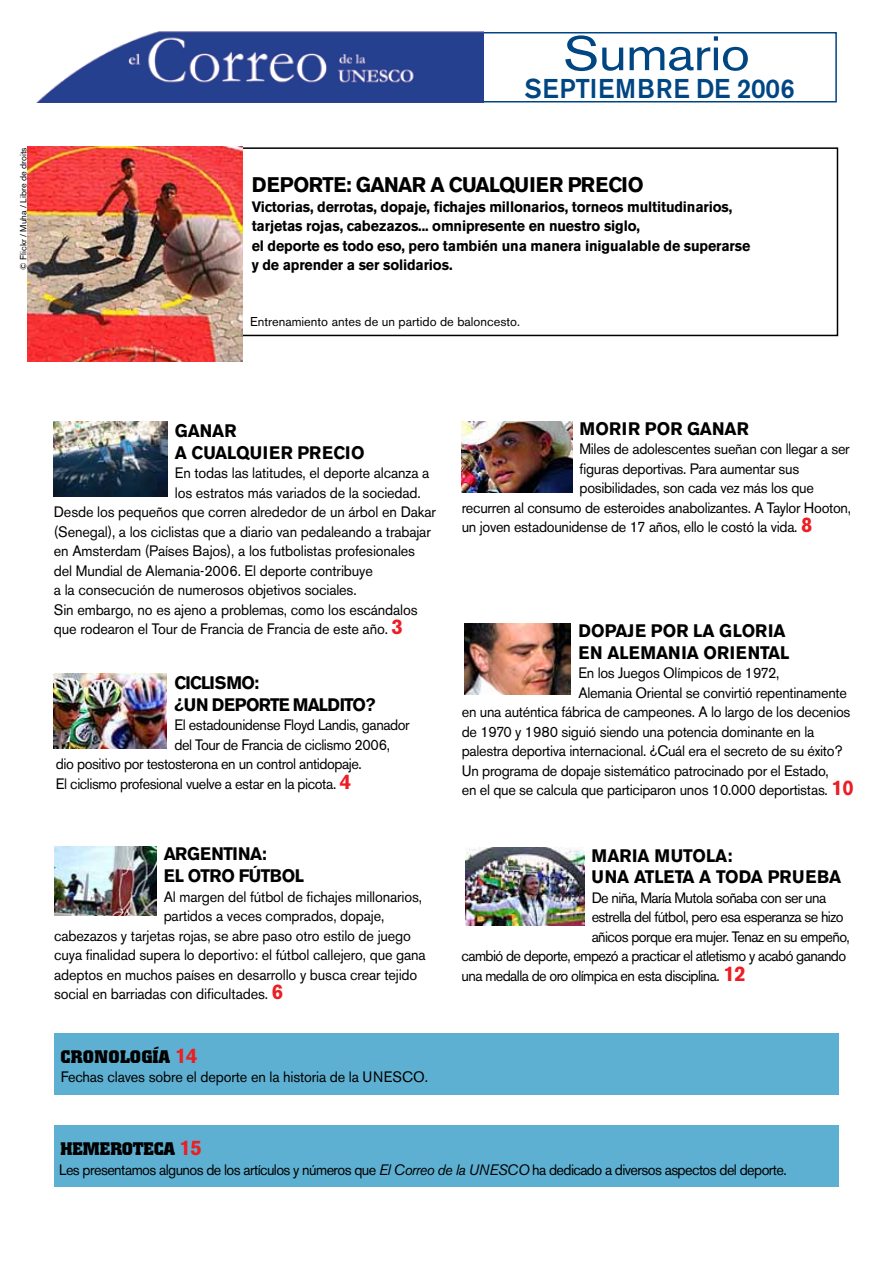
<style>
.page{position:relative;width:893px;height:1263px;background:#fff}
.page>*{position:absolute;margin:0;border:0;box-sizing:border-box;transform-origin:0 0}
.t1{font:48px "Akzidenz Grotesk BE";letter-spacing:-.01em;color:#004683;scale:1.12 1}
.t2{font:500 27px "Akzidenz Grotesk BE";letter-spacing:.01em;color:#004683;scale:.96 1}
.t3{font:700 21px "Akzidenz Grotesk BE";letter-spacing:.01em;color:#000;scale:.96 1}
.t4{font:700 18px/21.6px "Akzidenz Grotesk BE";letter-spacing:.04em;color:#000;scale:.95 1}
.t5{font:700 18px/21.6px "Akzidenz Grotesk BE";letter-spacing:.02em;color:#000;scale:.95 1}
.t6{font:700 18px/21.6px "Akzidenz Grotesk BE";letter-spacing:.095em;color:#000;scale:.95 1}
.t7{font:700 18px/21.6px "Akzidenz Grotesk BE";letter-spacing:-.02em;color:#000;scale:.95 1}
.t8{font:700 18px/21.6px "Akzidenz Grotesk BE";letter-spacing:.085em;color:#000;scale:.95 1}
.t9{font:700 18px "Colossalis";letter-spacing:.02em;color:#000}
.t10{font:700 18px "Colossalis";color:#000}
.t11{font:15px "Akzidenz Grotesk BE";letter-spacing:-.02em;color:#000;scale:.96 1}
.t12{font:15px "Akzidenz Grotesk BE";letter-spacing:-.04em;color:#000;scale:.96 1}
.t13{font:700 15px/19.5px "Akzidenz Grotesk BE";letter-spacing:-.01em;color:#000;scale:.95 1}
.t14{font:12.75px "Akzidenz Grotesk BE";color:#000}
.t15{font:9px "Akzidenz Grotesk BE";color:#000}
.s1{font-weight:700;font-size:21px;color:#ed1d24}
.s2{font-family:"Akzidenz Grotesk BE";font-size:21px;color:#ed1d24}
.s3{font-style:italic}
</style>
<div class="page">
<div style="left:461px;top:32px;width:376px;height:70px;border:2px solid #004683"></div>
<img style="left:37px;top:31px;width:446px;height:71px">
<div style="left:55px;top:147px;width:783px;height:189px;border:2px solid #000"></div>
<div style="left:54px;top:1033px;width:785px;height:62px;background:#5db0d1"></div>
<div style="left:54px;top:1125px;width:785px;height:62px;background:#5db0d1"></div>
<img style="left:28px;top:147px;width:215px;height:215px">
<img style="left:54px;top:422px;width:113px;height:75px">
<img style="left:54px;top:673px;width:113px;height:75px">
<img style="left:54px;top:847px;width:102px;height:68px">
<img style="left:462px;top:421px;width:110px;height:72px">
<img style="left:464px;top:624px;width:107px;height:71px">
<img style="left:466px;top:847px;width:118px;height:78px">
<p class="t15" style="left:18px;top:270px;width:124px;rotate:-90deg">© Flickr / Muha / Libre de droits</p>
<h1 class="t1" style="left:563px;top:25px;width:168px">Sumario</h1>
<h2 class="t2" style="left:524px;top:72px;width:283px">SEPTIEMBRE DE 2006</h2>
<h3 class="t3" style="left:252px;top:173px;width:410px">Deporte: ganar a cualquier precio</h3>
<p class="t13" style="left:252px;top:197px;width:526px">Victorias, derrotas, dopaje, fichajes millonarios, torneos multitudinarios, tarjetas rojas, cabezazos... omnipresente en nuestro siglo,<br>el deporte es todo eso, pero también una manera inigualable de superarse y de aprender a ser solidarios.</p>
<p class="t14" style="left:250px;top:314px;width:271px">Entrenamiento antes de un partido de baloncesto.</p>
<p class="t8" style="left:175px;top:420px;width:201px">Ganar<br>a cualquier precio</p>
<p class="t11" style="left:175px;top:464px;width:267px">En todas las latitudes, el deporte alcanza a</p>
<p class="t11" style="left:175px;top:484px;width:258px">los estratos más variados de la sociedad.</p>
<p class="t11" style="left:54px;top:503px;width:400px">Desde los pequeños que corren alrededor de un árbol en Dakar</p>
<p class="t11" style="left:54px;top:523px;width:394px">(Senegal), a los ciclistas que a diario van pedaleando a trabajar</p>
<p class="t11" style="left:54px;top:542px;width:378px">en Amsterdam (Países Bajos), a los futbolistas profesionales</p>
<p class="t11" style="left:54px;top:562px;width:334px">del Mundial de Alemania-2006. El deporte contribuye</p>
<p class="t11" style="left:54px;top:581px;width:317px">a la consecución de numerosos objetivos sociales.</p>
<p class="t11" style="left:54px;top:601px;width:380px">Sin embargo, no es ajeno a problemas, como los escándalos</p>
<p class="t11" style="left:54px;top:620px;width:365px">que rodearon el Tour de Francia de Francia de este año. <span class="s1">3</span></p>
<p class="t6" style="left:174px;top:672px;width:213px">Ciclismo:<br>¿un deporte maldito?</p>
<p class="t11" style="left:174px;top:716px;width:247px">El estadounidense Floyd Landis, ganador</p>
<p class="t11" style="left:174px;top:735px;width:226px">del Tour de Francia de ciclismo 2006,</p>
<p class="t11" style="left:56px;top:755px;width:320px">dio positivo por testosterona en un control antidopaje.</p>
<p class="t11" style="left:56px;top:774px;width:309px">El ciclismo profesional vuelve a estar en la picota. <span class="s1">4</span></p>
<p class="t7" style="left:164px;top:843px;width:149px">Argentina:<br>el otro fútbol</p>
<p class="t11" style="left:164px;top:887px;width:271px">Al margen del fútbol de fichajes millonarios,</p>
<p class="t11" style="left:164px;top:907px;width:231px">partidos a veces comprados, dopaje,</p>
<p class="t11" style="left:54px;top:926px;width:373px">cabezazos y tarjetas rojas, se abre paso otro estilo de juego</p>
<p class="t11" style="left:54px;top:946px;width:389px">cuya finalidad supera lo deportivo: el fútbol callejero, que gana</p>
<p class="t11" style="left:54px;top:965px;width:380px">adeptos en muchos países en desarrollo y busca crear tejido</p>
<p class="t11" style="left:54px;top:985px;width:240px">social en barriadas con dificultades. <span class="s1">6</span></p>
<p class="t9" style="left:60px;top:1046px;width:139px">CRONOLOGÍA <span class="s2">14</span></p>
<p class="t11" style="left:61px;top:1068px;width:384px">Fechas claves sobre el deporte en la historia de la UNESCO.</p>
<p class="t4" style="left:579px;top:418px;width:180px">Morir por ganar</p>
<p class="t11" style="left:579px;top:440px;width:283px">Miles de adolescentes sueñan con llegar a ser</p>
<p class="t11" style="left:579px;top:459px;width:230px">figuras deportivas. Para aumentar sus</p>
<p class="t11" style="left:579px;top:479px;width:246px">posibilidades, son cada vez más los que</p>
<p class="t11" style="left:462px;top:498px;width:407px">recurren al consumo de esteroides anabolizantes. A Taylor Hooton,</p>
<p class="t11" style="left:462px;top:518px;width:367px">un joven estadounidense de 17 años, ello le costó la vida. <span class="s1">8</span></p>
<p class="t5" style="left:578px;top:620px;width:224px">Dopaje por la gloria en Alemania Oriental</p>
<p class="t11" style="left:578px;top:664px;width:211px">En los Juegos Olímpicos de 1972,</p>
<p class="t11" style="left:578px;top:683px;width:281px">Alemania Oriental se convirtió repentinamente</p>
<p class="t11" style="left:462px;top:703px;width:406px">en una auténtica fábrica de campeones. A lo largo de los decenios</p>
<p class="t11" style="left:462px;top:722px;width:369px">de 1970 y 1980 siguió siendo una potencia dominante en la</p>
<p class="t11" style="left:462px;top:742px;width:398px">palestra deportiva internacional. ¿Cuál era el secreto de su éxito?</p>
<p class="t11" style="left:462px;top:761px;width:384px">Un programa de dopaje sistemático patrocinado por el Estado,</p>
<p class="t11" style="left:462px;top:781px;width:410px">en el que se calcula que participaron unos 10.000 deportistas. <span class="s1">10</span></p>
<p class="t4" style="left:592px;top:845px;width:262px">Maria Mutola:<br>Una atleta a toda prueba</p>
<p class="t12" style="left:592px;top:889px;width:246px">De niña, María Mutola soñaba con ser una</p>
<p class="t12" style="left:592px;top:908px;width:264px">estrella del fútbol, pero esa esperanza se hizo</p>
<p class="t12" style="left:592px;top:928px;width:270px">añicos porque era mujer. Tenaz en su empeño,</p>
<p class="t12" style="left:461px;top:947px;width:402px">cambió de deporte, empezó a practicar el atletismo y acabó ganando</p>
<p class="t12" style="left:461px;top:967px;width:298px">una medalla de oro olímpica en esta disciplina. <span class="s1">12</span></p>
<p class="t10" style="left:60px;top:1138px;width:143px">HEMEROTECA <span class="s2">15</span></p>
<p class="t12" style="left:59px;top:1160px;width:759px">Les presentamos algunos de los artículos y números que <span class="s3">El Correo de la UNESCO</span> ha dedicado a diversos aspectos del deporte.</p>
</div>
